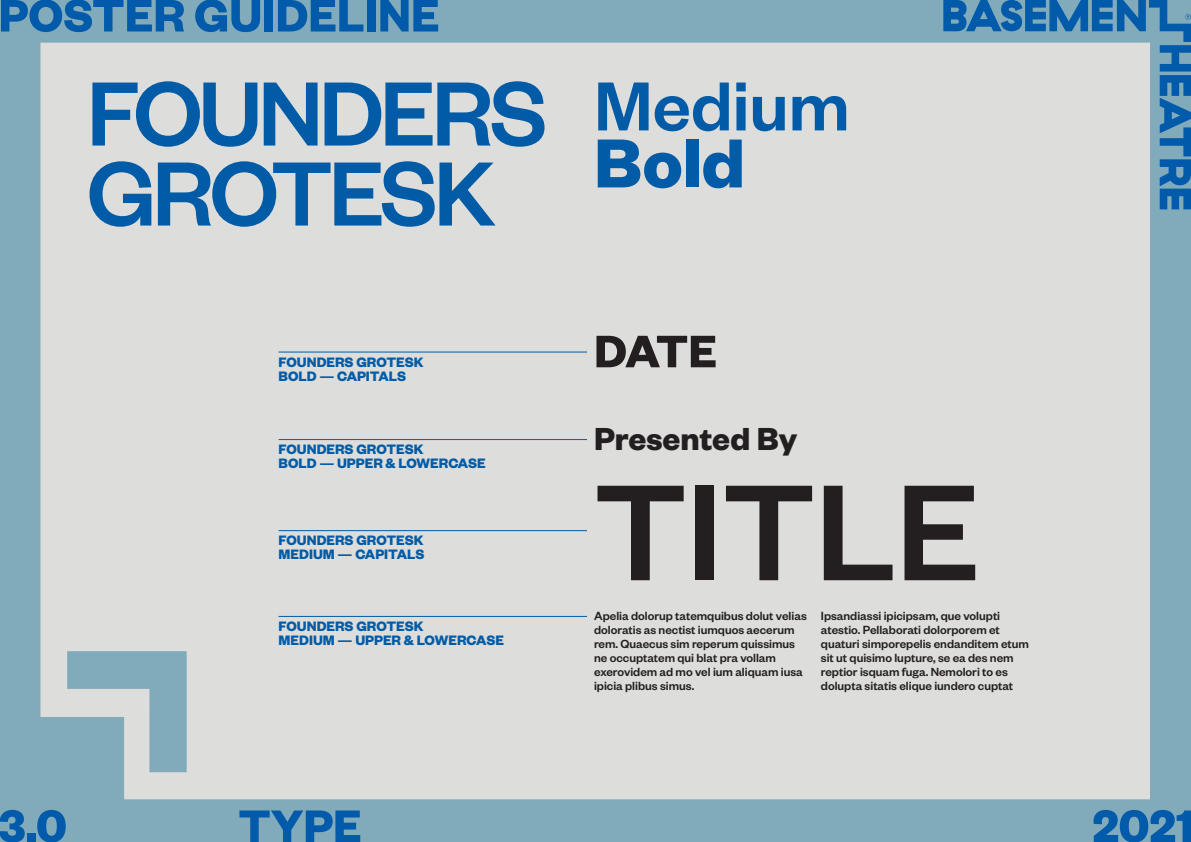
<style>
.page{position:relative;width:1191px;height:842px;background:#81abbb}
.page>*{position:absolute;margin:0;border:0;box-sizing:border-box;transform-origin:0 0}
.t1{font:500 150px "Founders Grotesk";color:#231f20}
.t2{font:500 100px "Founders Grotesk";letter-spacing:-.04em;color:#015ba6}
.t3{font:500 76px "Founders Grotesk";color:#015ba6}
.t4{font:700 76px "Founders Grotesk";color:#015ba6}
.t5{font:700 50px "Founders Grotesk";color:#015aaa}
.t6{font:700 50px "Founders Grotesk";color:#231f20}
.t7{font:700 35px "Founders Grotesk";color:#231f20}
.t8{font:700 15px "Founders Grotesk";color:#015ba6}
.t9{font:500 13px/14px "Founders Grotesk";color:#231f20}
</style>
<div class="page">
<div style="left:40px;top:43px;width:1110px;height:756px;background:#dddddb"></div>
<svg style="left:943px;top:0;width:248px;height:209px"></svg>
<hr style="left:279px;top:352px;width:308px;height:1px;background:#015ba6">
<hr style="left:279px;top:439px;width:308px;height:1px;background:#015ba6">
<hr style="left:279px;top:530px;width:308px;height:1px;background:#015ba6">
<hr style="left:279px;top:616px;width:308px;height:1px;background:#015ba6">
<p class="t5" style="left:-1px;top:-16px;width:442px">POSTER GUIDELINE</p>
<p class="t2" style="left:87px;top:51px;width:462px">FOUNDERS</p>
<p class="t2" style="left:87px;top:131px;width:410px">GROTESK</p>
<p class="t8" style="left:279px;top:352px;width:146px">FOUNDERS GROTESK</p>
<p class="t8" style="left:279px;top:366px;width:129px">BOLD — CAPITALS</p>
<p class="t8" style="left:279px;top:440px;width:146px">FOUNDERS GROTESK</p>
<p class="t8" style="left:279px;top:454px;width:209px">BOLD — UPPER &amp; LOWERCASE</p>
<p class="t8" style="left:279px;top:531px;width:146px">FOUNDERS GROTESK</p>
<p class="t8" style="left:279px;top:545px;width:147px">MEDIUM — CAPITALS</p>
<p class="t8" style="left:279px;top:617px;width:146px">FOUNDERS GROTESK</p>
<p class="t8" style="left:279px;top:631px;width:227px">MEDIUM — UPPER &amp; LOWERCASE</p>
<p class="t3" style="left:594px;top:59px;width:257px">Medium</p>
<p class="t4" style="left:594px;top:115px;width:152px">Bold</p>
<p class="t6" style="left:594px;top:319px;width:124px">DATE</p>
<p class="t7" style="left:594px;top:416px;width:205px">Presented By</p>
<p class="t1" style="left:594px;top:439px;width:387px">TITLE</p>
<p class="t9" style="left:594px;top:608px;width:214px">Apelia dolorup tatemquibus dolut velias doloratis as nectist iumquos aecerum rem. Quaecus sim reperum quissimus ne occuptatem qui blat pra vollam exerovidem ad mo vel ium aliquam iusa ipicia plibus simus.</p>
<p class="t9" style="left:821px;top:608px;width:209px">Ipsandiassi ipicipsam, que volupti atestio. Pellaborati dolorporem et quaturi simporepelis endanditem etum sit ut quisimo lupture, se ea des nem reptior isquam fuga. Nemolori to es dolupta sitatis elique iundero cuptat</p>
<p class="t5" style="left:-1px;top:794px;width:70px">3.0</p>
<p class="t5" style="left:238px;top:794px;width:125px">TYPE</p>
<p class="t5" style="left:1092px;top:794px;width:103px">2021</p>
</div>
